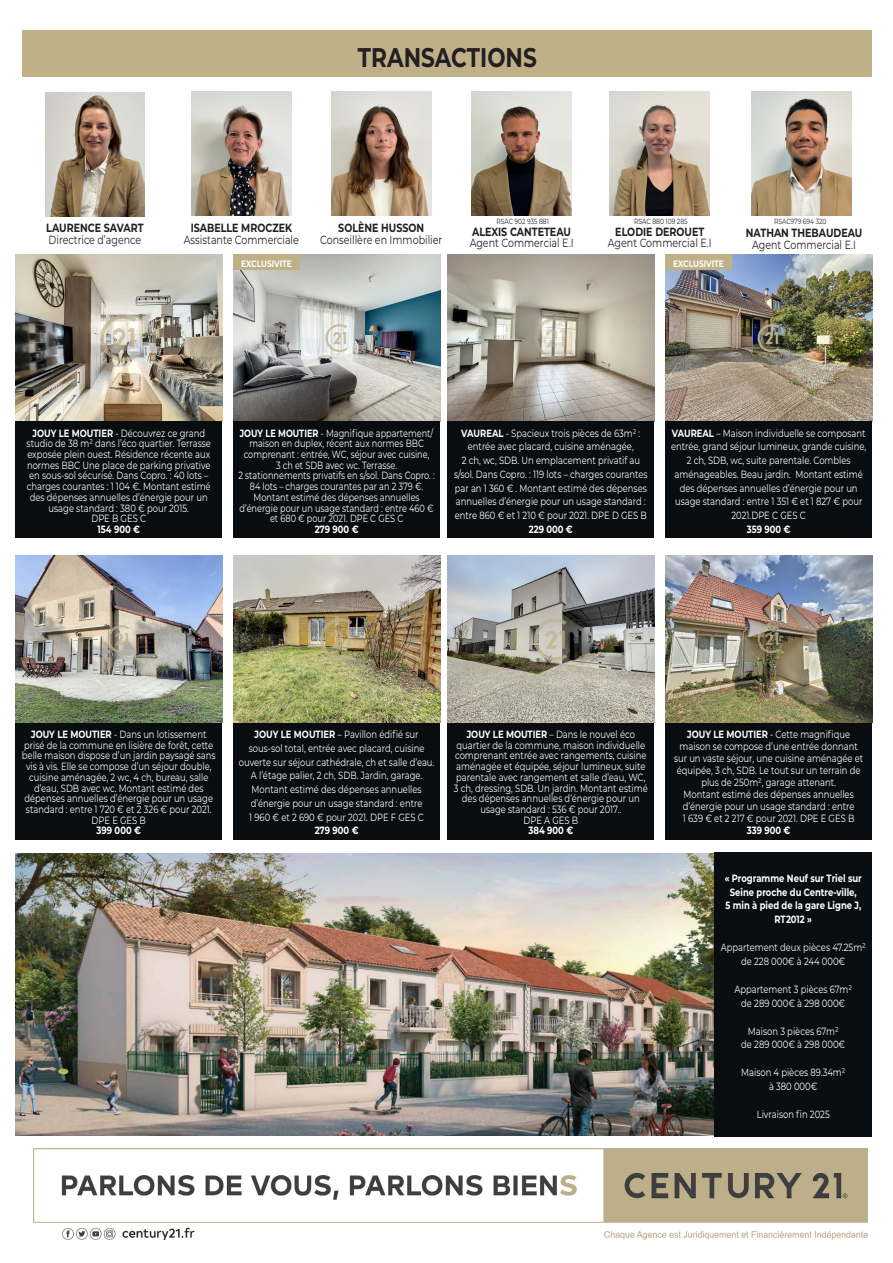
<style>
.page{position:relative;width:893px;height:1263px;background:#fff}
.page>*{position:absolute;margin:0;border:0;box-sizing:border-box;transform-origin:0 0}
.t1{font:700 27px "Montserrat";color:#231f20;scale:.8 1}
.t2{font:700 12.9px "Montserrat";color:#fff;scale:.8 1}
.t3{font:11.85px/11.9px "Montserrat";color:#231f20;text-align:center;scale:.8 1}
.t4{font:10.5px/10.6px "Montserrat";color:#fff;text-align:center;scale:.8 1}
.t5{font:10.5px/10.6px "Montserrat";color:#fff;text-align:center;scale:.78 1}
.t6{font:700 10.5px/14px "Montserrat";color:#fff;text-align:center;scale:.8 1}
.t7{font:700 9.3px "Montserrat";color:#fff;scale:.8 1}
.t8{font:7.5px "Montserrat";color:#231f20;scale:.8 1}
.s1{font-weight:700}
</style>
<div class="page">
<img style="left:34px;top:1148px;width:833px;height:91px">
<img style="left:447px;top:254px;width:207px;height:167px">
<img style="left:447px;top:556px;width:207px;height:167px">
<img style="left:15px;top:254px;width:207px;height:167px">
<img style="left:15px;top:556px;width:207px;height:167px">
<img style="left:15px;top:853px;width:699px;height:283px">
<img style="left:665px;top:254px;width:207px;height:167px">
<img style="left:665px;top:556px;width:207px;height:167px">
<img style="left:233px;top:254px;width:207px;height:167px">
<img style="left:233px;top:556px;width:207px;height:167px">
<div style="left:23px;top:30px;width:849px;height:47px;background:#bfb087"></div>
<div style="left:233px;top:255px;width:67px;height:15px;background:#bfb087"></div>
<div style="left:665px;top:255px;width:67px;height:15px;background:#bfb087"></div>
<div style="left:447px;top:421px;width:207px;height:117px;background:#0a0d0f"></div>
<div style="left:447px;top:723px;width:207px;height:116px;background:#0a0d0f"></div>
<div style="left:15px;top:421px;width:207px;height:117px;background:#0a0d0f"></div>
<div style="left:15px;top:723px;width:207px;height:116px;background:#0a0d0f"></div>
<div style="left:665px;top:421px;width:207px;height:117px;background:#0a0d0f"></div>
<div style="left:665px;top:723px;width:207px;height:116px;background:#0a0d0f"></div>
<div style="left:714px;top:853px;width:158px;height:284px;background:#0a0d0f"></div>
<div style="left:233px;top:421px;width:207px;height:117px;background:#0a0d0f"></div>
<div style="left:233px;top:723px;width:207px;height:116px;background:#0a0d0f"></div>
<img style="left:752px;top:91px;width:99px;height:124px">
<img style="left:45px;top:92px;width:100px;height:124px">
<img style="left:192px;top:91px;width:99px;height:124px">
<img style="left:331px;top:91px;width:100px;height:124px">
<img style="left:472px;top:91px;width:99px;height:124px">
<img style="left:610px;top:91px;width:100px;height:124px">
<p class="t1" style="left:358px;top:38px;width:225px">TRANSACTIONS</p>
<p class="t8" style="left:496px;top:216px;width:67px">RSAC 902 935 881</p>
<p class="t8" style="left:634px;top:216px;width:68px">RSAC 880 109 285</p>
<p class="t8" style="left:774px;top:216px;width:67px">RSAC979 694 320</p>
<p class="t3" style="left:184px;top:222px;width:145px"><span class="s1">ISABELLE MROCZEK<br></span>Assistante Commerciale</p>
<p class="t3" style="left:320px;top:222px;width:154px"><span class="s1">SOLÈNE HUSSON<br></span>Conseillère en Immobilier</p>
<p class="t3" style="left:46px;top:222px;width:123px;text-align:left"><span class="s1">LAURENCE SAVART<br></span>Directrice d’agence</p>
<p class="t3" style="left:746px;top:226px;width:147px"><span class="s1">NATHAN THEBAUDEAU<br></span>Agent Commercial E.I</p>
<p class="t3" style="left:470px;top:225px;width:131px;text-align:left"><span class="s1">ALEXIS CANTETEAU<br></span>Agent Commercial E.I</p>
<p class="t3" style="left:608px;top:225px;width:131px"><span class="s1">ELODIE DEROUET<br></span>Agent Commercial E.I</p>
<p class="t7" style="left:241px;top:257px;width:65px">EXCLUSIVITE</p>
<p class="t7" style="left:673px;top:257px;width:65px">EXCLUSIVITE</p>
<p class="t4" style="left:27px;top:427px;width:232px"><span class="s1">JOUY LE MOUTIER</span> - Découvrez ce grand studio de 38 m² dans l’éco quartier. Terrasse exposée plein ouest. Résidence récente aux normes BBC Une place de parking privative en sous-sol sécurisé. Dans Copro. : 40 lots – charges courantes : 1 104 €. Montant estimé des dépenses annuelles d’énergie pour un usage standard : 380 € pour 2015.<br>DPE B GES C</p>
<p class="t6" style="left:98px;top:522px;width:55px">154 900 €</p>
<p class="t5" style="left:240px;top:427px;width:250px"><span class="s1">JOUY LE MOUTIER</span> - Magnifique appartement/ maison en duplex, récent aux normes BBC comprenant : entrée, WC, séjour avec cuisine,<br>3 ch et SDB avec wc. Terrasse.</p>
<p class="t5" style="left:238px;top:470px;width:253px">2 stationnements privatifs en s/sol. Dans Copro. :<br>84 lots – charges courantes par an 2 379 €.</p>
<p class="t5" style="left:240px;top:491px;width:250px">Montant estimé des dépenses annuelles d’énergie pour un usage standard : entre 460 € et 680 € pour 2021. DPE C GES C</p>
<p class="t6" style="left:315px;top:522px;width:56px">279 900 €</p>
<p class="t4" style="left:461px;top:426px;width:225px;line-height:13.8px"><span class="s1">VAUREAL</span> - Spacieux trois pièces de 63m² : entrée avec placard, cuisine aménagée,</p>
<p class="t4" style="left:454px;top:453px;width:244px;line-height:13.8px">2 ch, wc, SDB. Un emplacement privatif au s/sol. Dans Copro. : 119 lots – charges courantes par an 1 360 € . Montant estimé des dépenses annuelles d’énergie pour un usage standard : entre 860 € et 1 210 € pour 2021. DPE D GES B</p>
<p class="t6" style="left:529px;top:522px;width:57px">229 000 €</p>
<p class="t2" style="left:467px;top:509px;width:211px">HERBLAY SUR SEINE 429 000€</p>
<p class="t4" style="left:671px;top:426px;width:246px;line-height:13.8px"><span class="s1">VAUREAL</span> – Maison individuelle se composant entrée, grand séjour lumineux, grande cuisine, 2 ch, SDB, wc, suite parentale. Combles aménageables. Beau jardin. Montant estimé des dépenses annuelles d’énergie pour un usage standard : entre 1 351 € et 1 827 € pour 2021.DPE C GES C</p>
<p class="t6" style="left:747px;top:522px;width:56px">359 900 €</p>
<p class="t4" style="left:22px;top:729px;width:244px"><span class="s1">JOUY LE MOUTIER</span> - Dans un lotissement prisé de la commune en lisière de forêt, cette belle maison dispose d’un jardin paysagé sans vis à vis. Elle se compose d’un séjour double, cuisine aménagée, 2 wc, 4 ch, bureau, salle d’eau, SDB avec wc. Montant estimé des dépenses annuelles d’énergie pour un usage standard : entre 1 720 € et 2 326 € pour 2021.<br>DPE E GES B</p>
<p class="t6" style="left:97px;top:823px;width:57px">399 000 €</p>
<p class="t4" style="left:239px;top:727px;width:246px;line-height:13.8px"><span class="s1">JOUY LE MOUTIER</span> – Pavillon édifié sur sous-sol total, entrée avec placard, cuisine ouverte sur séjour cathédrale, ch et salle d’eau.<br>A l’étage palier, 2 ch, SDB. Jardin, garage.<br>Montant estimé des dépenses annuelles d’énergie pour un usage standard : entre<br>1 960 € et 2 690 € pour 2021. DPE F GES C</p>
<p class="t6" style="left:315px;top:823px;width:56px">279 900 €</p>
<p class="t4" style="left:454px;top:729px;width:244px"><span class="s1">JOUY LE MOUTIER</span> – Dans le nouvel éco quartier de la commune, maison individuelle comprenant entrée avec rangements, cuisine aménagée et équipée, séjour lumineux, suite parentale avec rangement et salle d’eau, WC, 3 ch, dressing, SDB. Un jardin. Montant estimé des dépenses annuelles d’énergie pour un usage standard : 536 € pour 2017..<br>DPE A GES B</p>
<p class="t6" style="left:528px;top:823px;width:57px">384 900 €</p>
<p class="t4" style="left:674px;top:728px;width:238px;line-height:12px"><span class="s1">JOUY LE MOUTIER</span> - Cette magnifique maison se compose d’une entrée donnant sur un vaste séjour, une cuisine aménagée et équipée, 3 ch, SDB. Le tout sur un terrain de plus de 250m², garage attenant.</p>
<p class="t4" style="left:683px;top:788px;width:216px;line-height:12px;text-align:justify">Montant estimé des dépenses annuelles d’énergie pour un usage standard : entre 1 639 € et 2 217 € pour 2021. DPE E GES B</p>
<p class="t6" style="left:747px;top:823px;width:56px">339 900 €</p>
<p class="t6" style="left:725px;top:870px;width:173px">« Programme Neuf sur Triel sur<br>Seine proche du Centre-ville,</p>
<p class="t6" style="left:725px;top:898px;width:171px">5 min à pied de la gare Ligne J,<br>RT2012 »</p>
<p class="t4" style="left:721px;top:940px;width:183px;line-height:14px">Appartement deux pièces 47.25m² de 228 000€ à 244 000€</p>
<p class="t4" style="left:734px;top:982px;width:149px;line-height:14px">Appartement 3 pièces 67m² de 289 000€ à 298 000€</p>
<p class="t4" style="left:741px;top:1023px;width:132px;line-height:14px">Maison 3 pièces 67m² de 289 000€ à 298 000€</p>
<p class="t4" style="left:741px;top:1065px;width:132px;line-height:14px">Maison 4 pièces 89.34m² à 380 000€</p>
<p class="t4" style="left:757px;top:1108px;width:93px">Livraison fin 2025</p>
</div>
